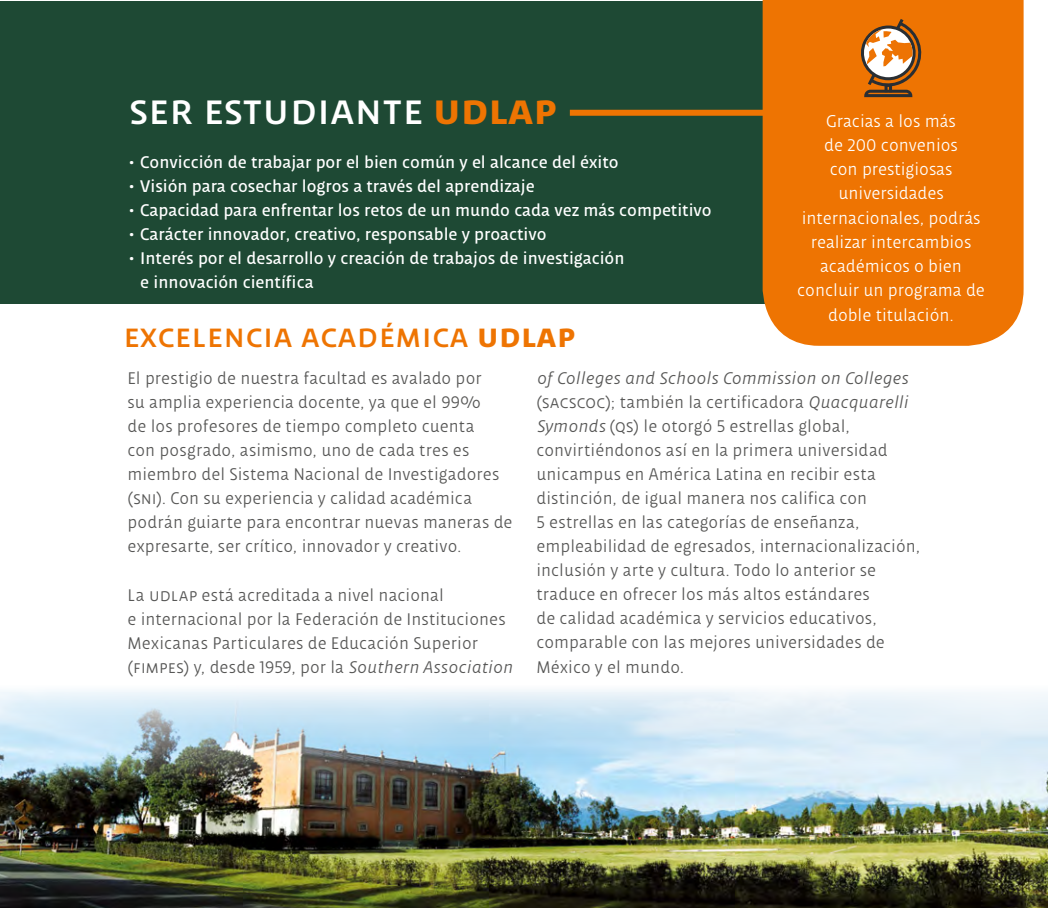
<style>
.page{position:relative;width:1049px;height:908px;background:#fff}
.page>*{position:absolute;margin:0;border:0;box-sizing:border-box;transform-origin:0 0}
.t1{font:43.4px "Udlap Text Sc";letter-spacing:-.01em;color:#fff}
.t2{font:34px "Udlap Text Sc";color:#ee7402}
.t3{font:300 18.2px/24.2px "Udlap Text";color:#fff;text-align:center}
.t4{font:300 18px/24px "Udlap Text";letter-spacing:.01em;color:#575756}
.t5{font:18px/24px "Udlap Text";color:#fff}
.s1{font-weight:700;color:#ee7402}
.s2{font-weight:700}
.s3{font-style:italic}
</style>
<div class="page">
<div style="left:0;top:1px;width:916px;height:302px;background:#1e4934"></div>
<div style="left:763px;top:0;width:260px;height:345px;background:#ee7402"></div>
<img style="left:0;top:690px;width:1047px;height:217px">
<svg style="left:857px;top:19px;width:69px;height:78px;background:#c78345"></svg>
<div style="left:570px;top:110px;width:203px;height:6px;background:#ee7402"></div>
<h1 class="t1" style="left:129px;top:85px;width:429px">ser estudiante <span class="s1">udlap</span></h1>
<p class="t5" style="left:129px;top:150px;width:491px">• Convicción de trabajar por el bien común y el alcance del éxito</p>
<p class="t5" style="left:129px;top:174px;width:407px">• Visión para cosechar logros a través del aprendizaje</p>
<p class="t5" style="left:129px;top:198px;width:584px">• Capacidad para enfrentar los retos de un mundo cada vez más competitivo</p>
<p class="t5" style="left:129px;top:222px;width:419px">• Carácter innovador, creativo, responsable y proactivo</p>
<p class="t5" style="left:140px;top:246px;width:486px;text-indent:-11px">• Interés por el desarrollo y creación de trabajos de investigación e innovación científica</p>
<h2 class="t2" style="left:123px;top:316px;width:453px">excelencia académica <span class="s2">udlap</span></h2>
<p class="t3" style="left:797px;top:109px;width:189px">Gracias a los más<br>de 200 convenios<br>con prestigiosas universidades internacionales, podrás realizar intercambios académicos o bien concluir un programa de doble titulación.</p>
<p class="t4" style="left:128px;top:366px;width:386px">El prestigio de nuestra facultad es avalado por<br>su amplia experiencia docente, ya que el 99%<br>de los profesores de tiempo completo cuenta<br>con posgrado, asimismo, uno de cada tres es miembro del Sistema Nacional de Investigadores (sni). Con su experiencia y calidad académica podrán guiarte para encontrar nuevas maneras de expresarte, ser crítico, innovador y creativo.</p>
<p class="t4" style="left:128px;top:582px;width:386px">La udlap está acreditada a nivel nacional<br>e internacional por la Federación de Instituciones Mexicanas Particulares de Educación Superior (fimpes) y, desde 1959, por la <span class="s3">Southern Association</span></p>
<p class="t4" style="left:536px;top:366px;width:385px"><span class="s3">of Colleges and Schools Commission on Colleges </span>(sacscoc); también la certificadora <span class="s3">Quacquarelli Symonds</span> (qs) le otorgó 5 estrellas global, convirtiéndonos así en la primera universidad unicampus en América Latina en recibir esta distinción, de igual manera nos califica con<br>5 estrellas en las categorías de enseñanza, empleabilidad de egresados, internacionalización, inclusión y arte y cultura. Todo lo anterior se traduce en ofrecer los más altos estándares<br>de calidad académica y servicios educativos, comparable con las mejores universidades de México y el mundo.</p>
</div>
